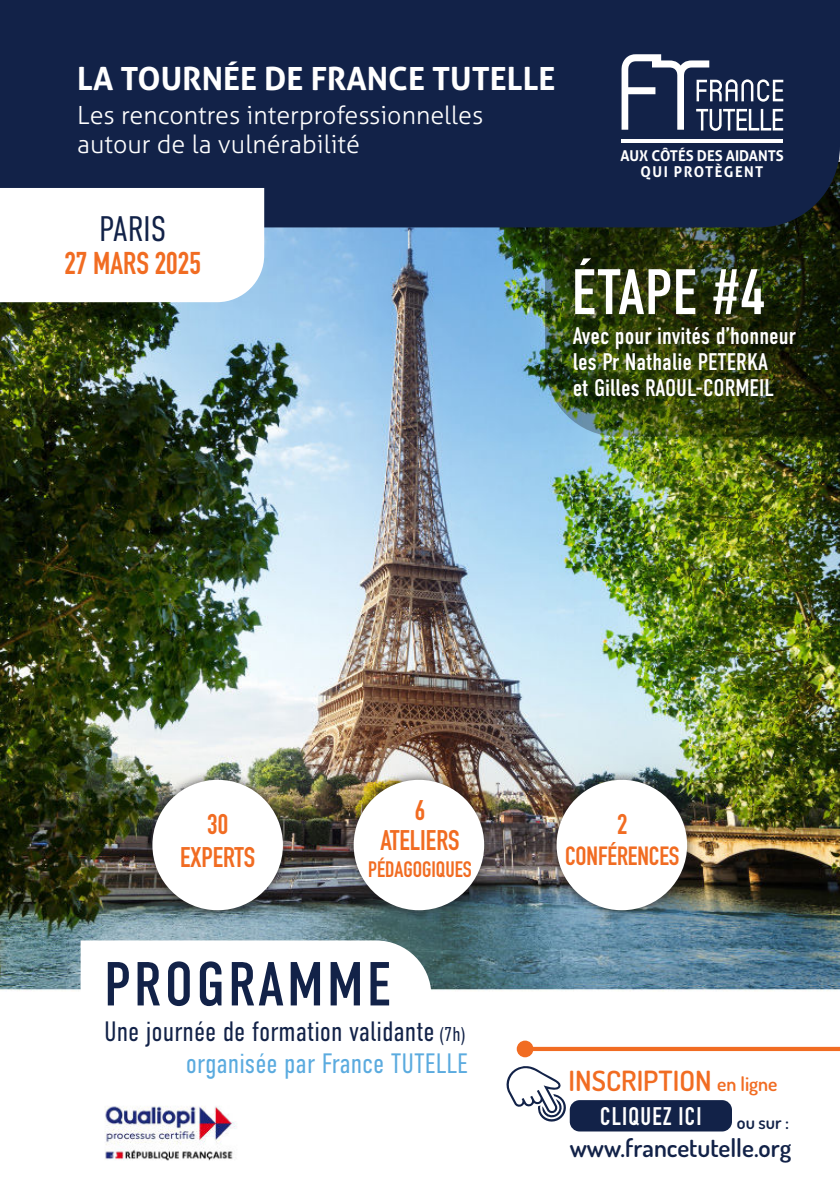
<style>
.page{position:relative;width:840px;height:1191px;background:#fff}
.page>*{position:absolute;margin:0;border:0;box-sizing:border-box;transform-origin:0 0}
.t1{font:64px "DIN Condensed";color:#fff}
.t2{font:62px "DIN Condensed";letter-spacing:.05em;color:#122248}
.t3{font:300 35.4px "DIN Condensed";letter-spacing:-.01em;color:#122248}
.t4{font:700 32px "Aller";color:#fff}
.t5{font:700 31px "DIN Condensed";color:#f16c22}
.t6{font:300 28px "DIN Condensed";color:#122248}
.t7{font:300 28px "DIN Condensed";color:#5babdf}
.t8{font:700 28px/30px "DIN Condensed";color:#f16c22;text-align:center}
.t9{font:600 27.8px "Dosis";color:#f16c22}
.t10{font:700 26px "DIN Condensed";letter-spacing:-.005em;color:#f16c22}
.t11{font:300 25px/28.6px "Aller";color:#fff}
.t12{font:600 25px "Dosis";color:#122248}
.t13{font:700 25px "DIN Condensed";letter-spacing:.05em;color:#fff}
.t14{font:24px/26px "DIN Condensed";color:#fff}
.t15{font:700 22px "DIN Condensed";color:#f16c22}
.t16{font:600 18px "Dosis";color:#122248}
.t17{font:700 15px/16px "Aller";color:#fff;text-align:center}
.s1{font-size:20px}
.s2{font-size:19.4px}
</style>
<div class="page">
<img style="left:0;top:227px;width:839px;height:764px">
<img style="left:544px;top:227px;width:295px;height:210px">
<div style="left:0;top:0;width:839px;height:227px;background:#122248"></div>
<svg style="left:81px;top:940px;width:350px;height:51px"></svg>
<svg style="left:0;top:188px;width:264px;height:114px"></svg>
<div style="left:343px;top:769px;width:150px;height:151px;background:#231f20;opacity:.75"></div>
<div style="left:353px;top:780px;width:131px;height:130px;background:#fff;border-radius:50%"></div>
<div style="left:142px;top:769px;width:150px;height:151px;background:#231f20;opacity:.75"></div>
<div style="left:152px;top:780px;width:131px;height:130px;background:#fff;border-radius:50%"></div>
<div style="left:546px;top:769px;width:150px;height:151px;background:#231f20;opacity:.75"></div>
<div style="left:556px;top:780px;width:130px;height:130px;background:#fff;border-radius:50%"></div>
<div style="left:559px;top:244px;width:219px;height:86px;background:#231f20;opacity:.47"></div>
<div style="left:568px;top:322px;width:232px;height:78px;background:#231f20;opacity:.34"></div>
<img style="left:105px;top:1106px;width:132px;height:55px">
<svg style="left:621px;top:54px;width:161px;height:77px"></svg>
<hr style="left:621px;top:139px;width:162px;height:3px;background:#fff">
<svg style="left:506px;top:1066px;width:60px;height:56px"></svg>
<div style="left:525px;top:1046px;width:314px;height:5px;background:#f16c22"></div>
<div style="left:516px;top:1040px;width:17px;height:17px;background:#f16c22;border-radius:50%"></div>
<div style="left:569px;top:1100px;width:162px;height:31px;background:#122248;border-radius:10px"></div>
<h3 class="t4" style="left:77px;top:62px;width:479px">LA TOURNÉE DE FRANCE TUTELLE</h3>
<p class="t11" style="left:77px;top:103px;width:407px">Les rencontres interprofessionnelles autour de la vulnérabilité</p>
<h3 class="t3" style="left:99px;top:210px;width:68px">PARIS</h3>
<p class="t5" style="left:64px;top:245px;width:138px">27 MARS 2025</p>
<p class="t17" style="left:620px;top:148px;width:165px">AUX CÔTÉS DES AIDANTS<br>QUI PROTÈGENT</p>
<h1 class="t1" style="left:571px;top:258px;width:196px">ÉTAPE #4</h1>
<p class="t14" style="left:572px;top:323px;width:224px">Avec pour invités d’honneur les Pr Nathalie PETERKA<br>et Gilles RAOUL-CORMEIL</p>
<p class="t8" style="left:380px;top:795px;width:81px">6<br>ATELIERS</p>
<p class="t15" style="left:368px;top:856px;width:105px">PÉDAGOGIQUES</p>
<p class="t8" style="left:180px;top:807px;width:77px;line-height:33.6px">30<br>EXPERTS</p>
<p class="t8" style="left:616px;top:809px;width:12px">2</p>
<p class="t10" style="left:565px;top:841px;width:116px">CONFÉRENCES</p>
<h2 class="t2" style="left:104px;top:951px;width:288px">PROGRAMME</h2>
<p class="t6" style="left:104px;top:1016px;width:363px">Une journée de formation validante <span class="s1">(7h)</span></p>
<p class="t7" style="left:186px;top:1048px;width:283px">organisée par France TUTELLE</p>
<p class="t9" style="left:568px;top:1070px;width:210px">INSCRIPTION <span class="s2">en ligne</span></p>
<p class="t13" style="left:600px;top:1101px;width:103px">CLIQUEZ ICI</p>
<p class="t16" style="left:736px;top:1114px;width:54px">ou sur :</p>
<p class="t12" style="left:569px;top:1137px;width:223px">www.francetutelle.org</p>
</div>
